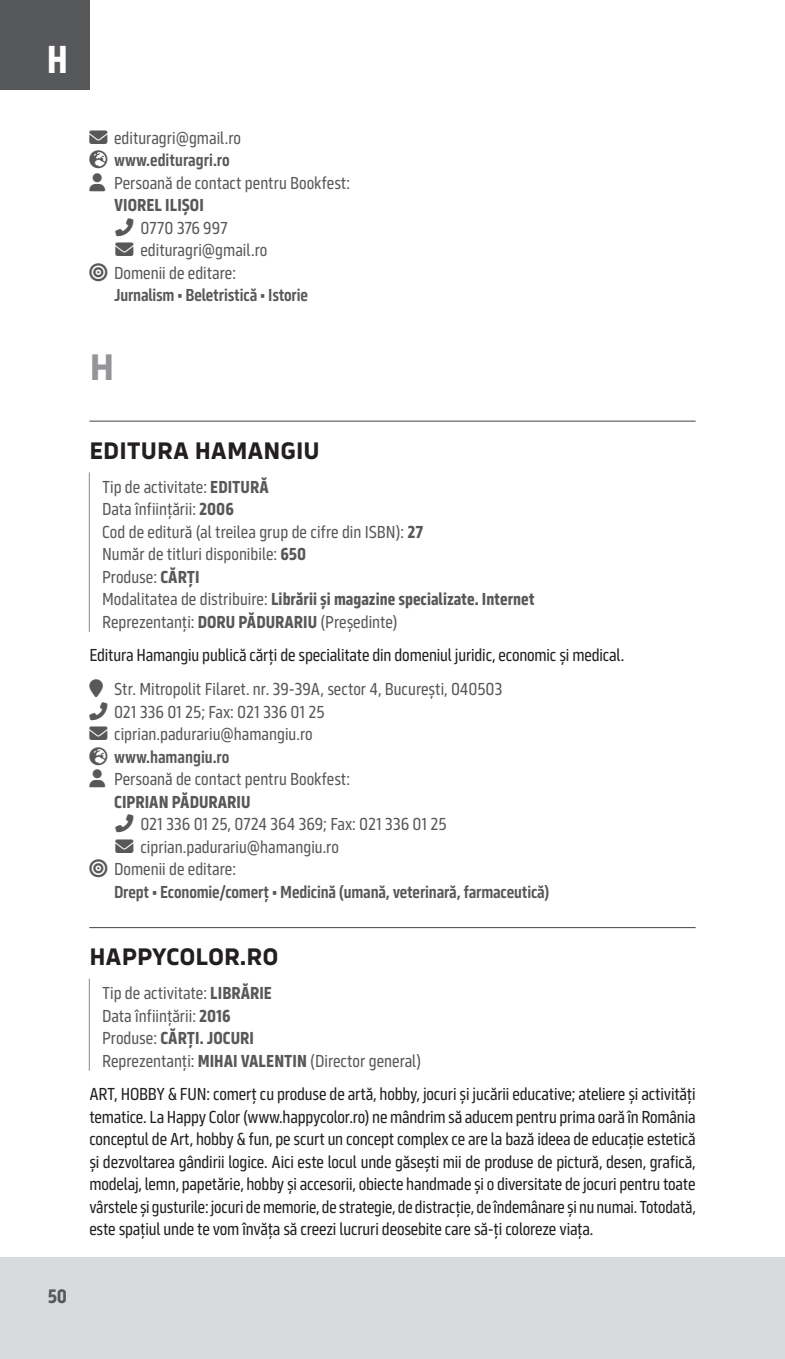
<style>
.page{position:relative;width:785px;height:1359px;background:#fff}
.page>*{position:absolute;margin:0;border:0;box-sizing:border-box;transform-origin:0 0}
.t1{font:700 40.5px "Serca Condensed";color:#fff}
.t2{font:700 38.25px "Serca";color:#939598}
.t3{font:700 24.75px "Serca";color:#231f20}
.t4{font:700 20.25px "Serca Condensed";color:#57585a}
.t5{font:18px/22.5px "Serca Condensed";color:#57585a}
.t6{font:18px/22.5px "Serca Condensed";letter-spacing:-.01em;color:#231f20;text-align:justify}
.t7{font:600 18px "Serca Condensed";letter-spacing:-.01em;color:#57585a}
.t8{font:700 18px "Serca Condensed";color:#57585a}
.s1{font-weight:600}
.s2{font-weight:700}
</style>
<div class="page">
<hr style="left:89px;top:420px;width:606px;height:2px;background:#57585a">
<hr style="left:89px;top:472px;width:1px;height:160px;background:#939598">
<hr style="left:89px;top:927px;width:606px;height:1px;background:#57585a">
<hr style="left:89px;top:978px;width:1px;height:92px;background:#939598">
<div style="left:0;top:1257px;width:759px;height:102px;background:#d9dadc"></div>
<div style="left:759px;top:1257px;width:25px;height:102px;background:#d9dadc"></div>
<div style="left:0;top:0;width:89px;height:89px;background:#57585a"></div>
<h1 class="t1" style="left:47px;top:36px;width:23px">H</h1>
<p class="t5" style="left:114px;top:127px;width:128px;text-indent:-25px">✉ edituragri@gmail.ro <span class="s1">www.edituragri.ro</span></p>
<p class="t5" style="left:114px;top:172px;width:237px">Persoană de contact pentru Bookfest:</p>
<p class="t8" style="left:114px;top:195px;width:91px">VIOREL ILIȘOI</p>
<p class="t5" style="left:114px;top:217px;width:155px;text-indent:26px">0770 376 997<br>✉ edituragri@gmail.ro<br>Domenii de editare:</p>
<p class="t7" style="left:114px;top:285px;width:195px">Jurnalism • Beletristică • Istorie</p>
<h2 class="t2" style="left:89px;top:344px;width:27px">H</h2>
<p class="t4" style="left:48px;top:1284px;width:21px">50</p>
<h3 class="t3" style="left:89px;top:435px;width:232px">EDITURA HAMANGIU</h3>
<p class="t5" style="left:102px;top:475px;width:434px">Tip de activitate: <span class="s2">EDITURĂ<br></span>Data înființării: <span class="s2">2006<br></span>Cod de editură (al treilea grup de cifre din ISBN): <span class="s2">27<br></span>Număr de titluri disponibile: <span class="s2">650<br></span>Produse: <span class="s2">CĂRȚI<br></span>Modalitatea de distribuire: <span class="s2">Librării și magazine specializate. Internet </span>Reprezentanți: <span class="s2">DORU PĂDURARIU</span> (Președinte)</p>
<p class="t6" style="left:89px;top:644px;width:536px">Editura Hamangiu publică cărți de specialitate din domeniul juridic, economic și medical.</p>
<p class="t5" style="left:114px;top:678px;width:390px">Str. Mitropolit Filaret. nr. 39‑39A, sector 4, București, 040503</p>
<p class="t5" style="left:114px;top:700px;width:212px">021 336 01 25; Fax: 021 336 01 25</p>
<p class="t5" style="left:89px;top:723px;width:225px">✉ ciprian.padurariu@hamangiu.ro</p>
<p class="t7" style="left:114px;top:746px;width:117px">www.hamangiu.ro</p>
<p class="t5" style="left:114px;top:768px;width:237px">Persoană de contact pentru Bookfest:</p>
<p class="t8" style="left:114px;top:791px;width:138px">CIPRIAN PĂDURARIU</p>
<p class="t5" style="left:114px;top:813px;width:334px;text-indent:26px">021 336 01 25, 0724 364 369; Fax: 021 336 01 25 ✉ ciprian.padurariu@hamangiu.ro<br>Domenii de editare:</p>
<p class="t7" style="left:114px;top:881px;width:437px">Drept • Economie/comerț • Medicină (umană, veterinară, farmaceutică)</p>
<h3 class="t3" style="left:89px;top:942px;width:190px">HAPPYCOLOR.RO</h3>
<p class="t5" style="left:102px;top:982px;width:320px">Tip de activitate: <span class="s2">LIBRĂRIE<br></span>Data înființării: <span class="s2">2016<br></span>Produse: <span class="s2">CĂRȚI. JOCURI<br></span>Reprezentanți: <span class="s2">MIHAI VALENTIN</span> (Director general)</p>
<p class="t6" style="left:89px;top:1083px;width:607px">ART, HOBBY &amp; FUN: comerț cu produse de artă, hobby, jocuri și jucării educative; ateliere și activități tematice. La Happy Color (www.happycolor.ro) ne mândrim să aducem pentru prima oară în România conceptul de Art, hobby &amp; fun, pe scurt un concept complex ce are la bază ideea de educație estetică și dezvoltarea gândirii logice. Aici este locul unde găsești mii de produse de pictură, desen, grafică, modelaj, lemn, papetărie, hobby și accesorii, obiecte handmade și o diversitate de jocuri pentru toate vârstele și gusturile: jocuri de memorie, de strategie, de distracție, de îndemânare și nu numai. Totodată, este spațiul unde te vom învăța să creezi lucruri deosebite care să‑ți coloreze viața.</p>
</div>
